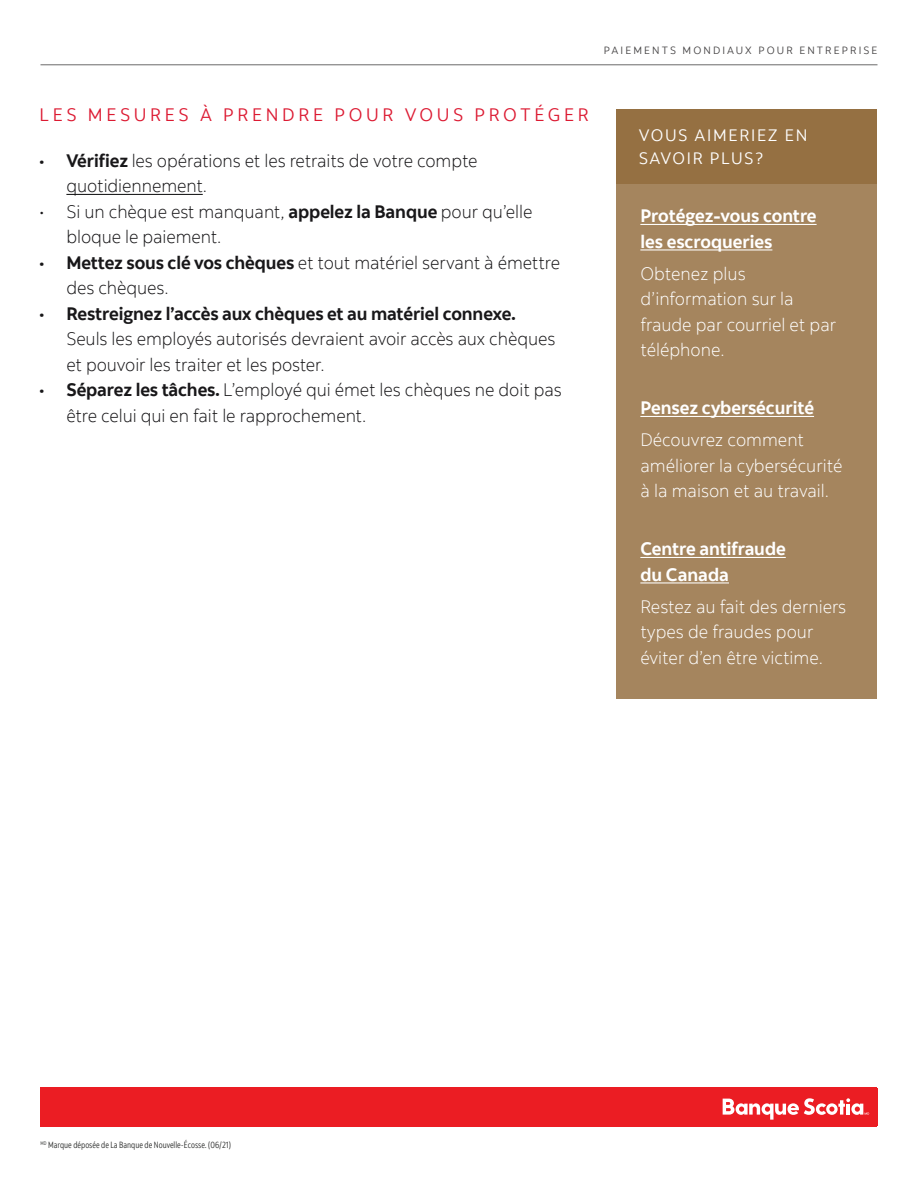
<style>
.page{position:relative;width:918px;height:1188px;background:#fff}
.page>*{position:absolute;margin:0;border:0;box-sizing:border-box;transform-origin:0 0}
.t1{font:300 18px/25.5px "Scotia";letter-spacing:-.005em;color:#181719}
.t2{font:300 18px/25.5px "Scotia";color:#fff}
.t3{font:700 18px/25.5px "Scotia";color:#fff}
.t4{font:18px "Scotia";letter-spacing:.2em;color:#dc1a32}
.t5{font:16.5px/22.5px "Scotia";letter-spacing:.1em;color:#fff}
.t6{font:10.5px "Scotia";letter-spacing:.2em;color:#464445}
.t7{font:9px "Scotia App Legal";color:#323332}
.s1{font-weight:700;font-size:14.25px}
.s2{font-weight:700}
.s3{font-size:14.25px}
</style>
<div class="page">
<hr style="left:40px;top:65px;width:838px;height:1px;background:#6b696a">
<div style="left:616px;top:183px;width:262px;height:516px;background:#a5855e"></div>
<hr style="left:640px;top:224px;width:177px;height:1px;background:#fff">
<hr style="left:640px;top:249px;width:132px;height:1px;background:#fff">
<hr style="left:640px;top:416px;width:174px;height:1px;background:#fff">
<hr style="left:640px;top:557px;width:146px;height:1px;background:#fff">
<hr style="left:640px;top:582px;width:89px;height:1px;background:#fff">
<div style="left:616px;top:109px;width:262px;height:75px;background:#957042"></div>
<div style="left:40px;top:1088px;width:838px;height:39px;background:#eb1d23"></div>
<svg style="left:723px;top:1098px;width:146px;height:22px"></svg>
<hr style="left:66px;top:194px;width:137px;height:1px;background:#181719">
<p class="t6" style="left:604px;top:44px;width:275px">PAIEMENTS MONDIAUX POUR ENTREPRISE</p>
<p class="t4" style="left:39px;top:104px;width:551px">LES MESURES À PRENDRE POUR VOUS PROTÉGER</p>
<p class="t1" style="left:66px;top:147px;width:413px;text-indent:-27px"><span class="s1">•</span> <span class="s2">Vérifiez</span> les opérations et les retraits de votre compte quotidiennement.</p>
<p class="t1" style="left:66px;top:198px;width:468px;text-indent:-27px"><span class="s3">•</span> Si un chèque est manquant, <span class="s2">appelez la Banque</span> pour qu’elle bloque le paiement.</p>
<p class="t1" style="left:66px;top:249px;width:495px;text-indent:-27px"><span class="s1">•</span> <span class="s2">Mettez sous clé vos chèques</span> et tout matériel servant à émettre des chèques.</p>
<p class="t1" style="left:66px;top:300px;width:490px;text-indent:-27px"><span class="s1">•</span> <span class="s2">Restreignez l’accès aux chèques et au matériel connexe.<br></span>Seuls les employés autorisés devraient avoir accès aux chèques et pouvoir les traiter et les poster.</p>
<p class="t1" style="left:66px;top:377px;width:497px;text-indent:-27px"><span class="s1">•</span> <span class="s2">Séparez les tâches.</span> L’employé qui émet les chèques ne doit pas être celui qui en fait le rapprochement.</p>
<p class="t5" style="left:639px;top:124px;width:170px">VOUS AIMERIEZ EN<br>SAVOIR PLUS?</p>
<p class="t3" style="left:640px;top:203px;width:178px">Protégez-vous contre les escroqueries</p>
<p class="t2" style="left:640px;top:261px;width:197px">Obtenez plus d’information sur la fraude par courriel et par téléphone.</p>
<p class="t3" style="left:640px;top:395px;width:175px">Pensez cybersécurité</p>
<p class="t2" style="left:640px;top:427px;width:204px">Découvrez comment améliorer la cybersécurité à la maison et au travail.</p>
<p class="t3" style="left:640px;top:536px;width:147px">Centre antifraude du Canada</p>
<p class="t2" style="left:640px;top:594px;width:207px">Restez au fait des derniers types de fraudes pour éviter d’en être victime.</p>
<p class="t7" style="left:40px;top:1139px;width:192px"><sup>MD</sup> Marque déposée de La Banque de Nouvelle-Écosse. (06/21)</p>
</div>
